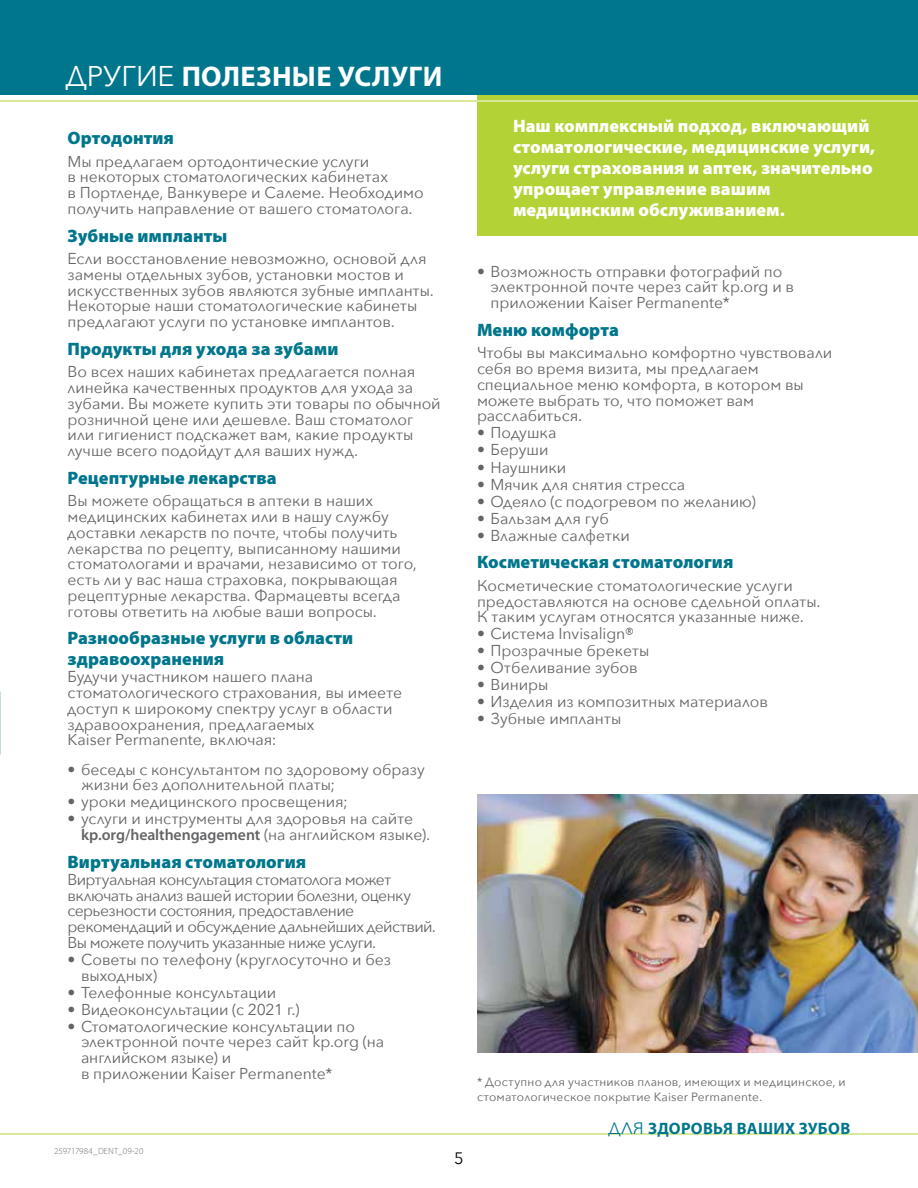
<style>
.page{position:relative;width:918px;height:1188px;background:#fff}
.page>*{position:absolute;margin:0;border:0;box-sizing:border-box;transform-origin:0 0}
.t1{font:700 28.5px "Myriad Pro";letter-spacing:.01em;color:#fff}
.t2{font:900 18px/21px "Myriad Pro";letter-spacing:.005em;color:#00768c}
.t3{font:900 18px/21px "Myriad Pro";letter-spacing:.005em;color:#fff}
.t4{font:700 16.5px "Myriad Pro";letter-spacing:.015em;color:#00768c}
.t5{font:16.5px "Avenir Next";color:#000}
.t6{font:15.75px/15.8px "Avenir Next";color:#636466}
.t7{font:15.75px/15.8px "Avenir Next";letter-spacing:-.035em;color:#636466}
.t8{font:600 15.75px "Myriad Pro";letter-spacing:-.005em;color:#636466}
.t9{font:12px/15px "Avenir Next";letter-spacing:.015em;color:#636466}
.t10{font:300 9px "Myriad Pro";letter-spacing:.005em;color:#6d6e71}
.s1{font-family:"Avenir Next";font-weight:400}
</style>
<div class="page">
<hr style="left:0;top:1134px;width:918px;height:1px;background:#b3d235">
<div style="left:477px;top:95px;width:441px;height:141px;background:#b3d235"></div>
<img style="left:477px;top:794px;width:441px;height:259px">
<div style="left:0;top:0;width:918px;height:95px;background:#00768c"></div>
<hr style="left:0;top:101px;width:918px;height:1px;background:#b3d235">
<hr style="left:477px;top:101px;width:441px;height:1px;background:#fff">
<h1 class="t1" style="left:66px;top:57px;width:378px"><span class="s1">ДРУГИЕ</span> ПОЛЕЗНЫЕ УСЛУГИ</h1>
<p class="t2" style="left:68px;top:128px;width:108px">Ортодонтия</p>
<p class="t6" style="left:68px;top:153px;width:358px">Мы предлагаем ортодонтические услуги<br>в некоторых стоматологических кабинетах<br>в Портленде, Ванкувере и Салеме. Необходимо получить направление от вашего стоматолога.</p>
<p class="t2" style="left:68px;top:225px;width:161px">Зубные импланты</p>
<p class="t6" style="left:68px;top:250px;width:368px">Если восстановление невозможно, основой для замены отдельных зубов, установки мостов и искусственных зубов являются зубные импланты.<br>Некоторые наши стоматологические кабинеты предлагают услуги по установке имплантов.</p>
<p class="t2" style="left:68px;top:338px;width:272px">Продукты для ухода за зубами</p>
<p class="t6" style="left:68px;top:363px;width:375px">Во всех наших кабинетах предлагается полная линейка качественных продуктов для ухода за зубами. Вы можете купить эти товары по обычной розничной цене или дешевле. Ваш стоматолог или гигиенист подскажет вам, какие продукты лучше всего подойдут для ваших нужд.</p>
<p class="t2" style="left:68px;top:467px;width:211px">Рецептурные лекарства</p>
<p class="t6" style="left:68px;top:492px;width:351px">Вы можете обращаться в аптеки в наших медицинских кабинетах или в нашу службу доставки лекарств по почте, чтобы получить лекарства по рецепту, выписанному нашими стоматологами и врачами, независимо от того, есть ли у вас наша страховка, покрывающая рецептурные лекарства. Фармацевты всегда готовы ответить на любые ваши вопросы.</p>
<p class="t2" style="left:68px;top:628px;width:287px">Разнообразные услуги в области здравоохранения</p>
<p class="t6" style="left:68px;top:668px;width:336px">Будучи участником нашего плана стоматологического страхования, вы имеете доступ к широкому спектру услуг в области здравоохранения, предлагаемых<br>Kaiser Permanente, включая:</p>
<p class="t6" style="left:81px;top:761px;width:345px;text-indent:-14px">• беседы с консультантом по здоровому образу жизни без дополнительной платы;</p>
<p class="t6" style="left:68px;top:793px;width:282px">• уроки медицинского просвещения;</p>
<p class="t6" style="left:68px;top:810px;width:347px">• услуги и инструменты для здоровья на сайте</p>
<p class="t8" style="left:81px;top:825px;width:351px">kp.org/healthengagement <span class="s1">(на английском языке).</span></p>
<p class="t2" style="left:68px;top:852px;width:240px">Виртуальная стоматология</p>
<p class="t7" style="left:68px;top:871px;width:370px">Виртуальная консультация стоматолога может включать анализ вашей истории болезни, оценку серьезности состояния, предоставление рекомендаций и обсуждение дальнейших действий.<br>Вы можете получить указанные ниже услуги.</p>
<p class="t6" style="left:81px;top:951px;width:312px;text-indent:-14px">• Советы по телефону (круглосуточно и без выходных)</p>
<p class="t6" style="left:68px;top:984px;width:210px">• Телефонные консультации</p>
<p class="t6" style="left:68px;top:1001px;width:234px">• Видеоконсультации (с 2021 г.)</p>
<p class="t6" style="left:81px;top:1018px;width:305px;text-indent:-14px">• Стоматологические консультации по электронной почте через сайт kp.org (на английском языке) и<br>в приложении Kaiser Permanente*</p>
<p class="t10" style="left:54px;top:1146px;width:91px">259717984_DENT_09-20</p>
<p class="t5" style="left:454px;top:1144px;width:11px">5</p>
<p class="t3" style="left:513px;top:116px;width:364px">Наш комплексный подход, включающий стоматологические, медицинские услуги, услуги страхования и аптек, значительно упрощает управление вашим медицинским обслуживанием.</p>
<p class="t6" style="left:490px;top:263px;width:305px;text-indent:-14px">• Возможность отправки фотографий по электронной почте через сайт kp.org и в приложении Kaiser Permanente*</p>
<p class="t2" style="left:477px;top:320px;width:143px">Меню комфорта</p>
<p class="t6" style="left:477px;top:344px;width:357px">Чтобы вы максимально комфортно чувствовали себя во время визита, мы предлагаем специальное меню комфорта, в котором вы можете выбрать то, что поможет вам расслабиться.</p>
<p class="t6" style="left:477px;top:424px;width:81px">• Подушка</p>
<p class="t6" style="left:477px;top:441px;width:73px">• Беруши</p>
<p class="t6" style="left:477px;top:458px;width:91px">• Наушники</p>
<p class="t6" style="left:477px;top:475px;width:210px">• Мячик для снятия стресса</p>
<p class="t6" style="left:477px;top:493px;width:280px">• Одеяло (с подогревом по желанию)</p>
<p class="t6" style="left:477px;top:510px;width:133px">• Бальзам для губ</p>
<p class="t6" style="left:477px;top:527px;width:154px">• Влажные салфетки</p>
<p class="t2" style="left:477px;top:552px;width:258px">Косметическая стоматология</p>
<p class="t6" style="left:477px;top:577px;width:345px">Косметические стоматологические услуги предоставляются на основе сдельной оплаты.<br>К таким услугам относятся указанные ниже.</p>
<p class="t6" style="left:477px;top:625px;width:159px">• Система Invisalign®</p>
<p class="t6" style="left:477px;top:642px;width:174px">• Прозрачные брекеты</p>
<p class="t6" style="left:477px;top:659px;width:162px">• Отбеливание зубов</p>
<p class="t6" style="left:477px;top:676px;width:73px">• Виниры</p>
<p class="t6" style="left:477px;top:693px;width:292px">• Изделия из композитных материалов</p>
<p class="t6" style="left:477px;top:710px;width:146px">• Зубные импланты</p>
<p class="t9" style="left:477px;top:1074px;width:370px">* Доступно для участников планов, имеющих и медицинское, и стоматологическое покрытие Kaiser Permanente.</p>
<p class="t4" style="left:608px;top:1117px;width:243px"><span class="s1">ДЛЯ</span> ЗДОРОВЬЯ ВАШИХ ЗУБОВ</p>
</div>
